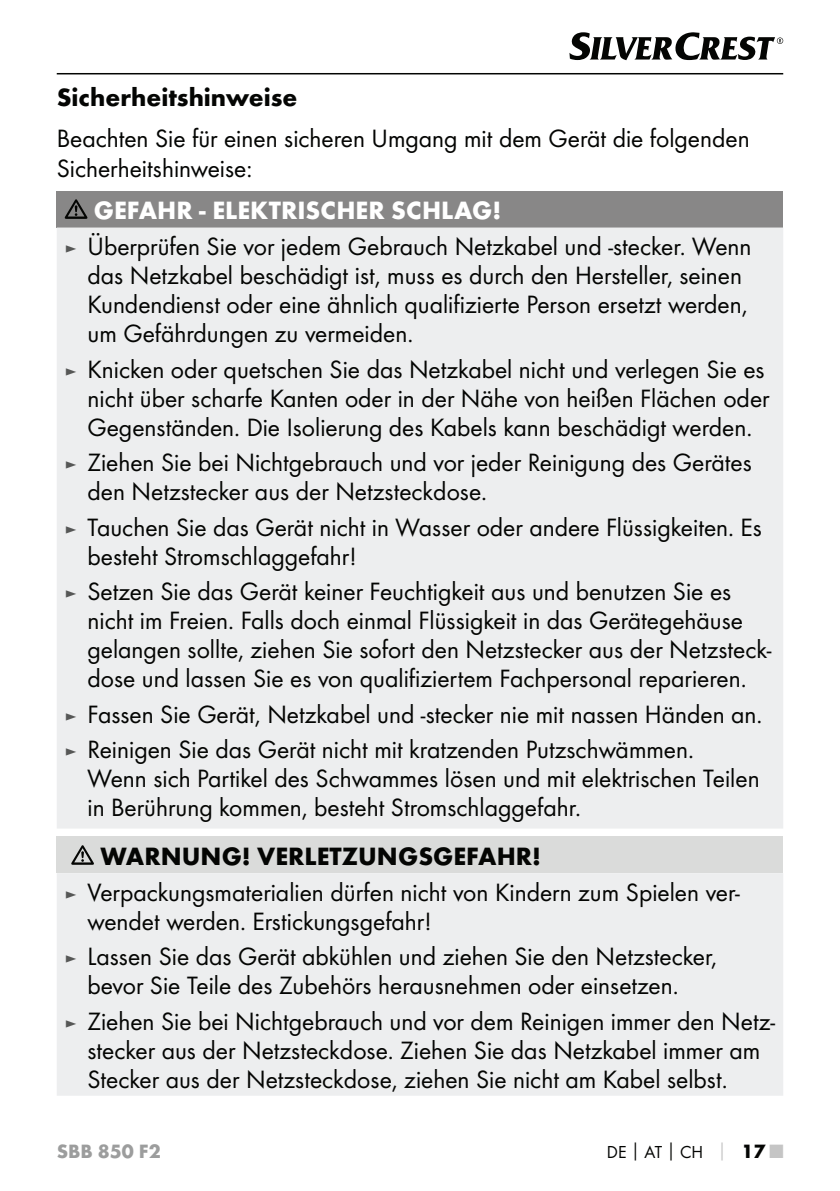
<style>
.page{position:relative;width:840px;height:1191px;background:#fff}
.page>*{position:absolute;margin:0;border:0;box-sizing:border-box;transform-origin:0 0}
.t1{font:26px/29px "Futura Boo";color:#040503}
.t2{font:700 26px "Futura";color:#040503}
.t3{font:700 26px "Futura";color:#fff}
.t4{font:700 20px "Futura";color:#9c9d9d}
.t5{font:18px "Futura Boo";color:#040503}
.s1{font-size:18px;color:#565756}
.s2{font-family:"Futura";font-weight:700}
.s3{font-family:"Futura";font-weight:700;color:#c5c5c5}
.s4{font-family:"Futura";font-weight:700;font-size:20px}
.s5{font-family:"Futura";font-weight:700;font-size:20px;color:#c5c5c5}
</style>
<div class="page">
<hr style="left:57px;top:73px;width:725px;height:1px;background:#040503">
<svg style="left:569px;top:32px;width:213px;height:28px"></svg>
<div style="left:57px;top:191px;width:725px;height:36px;background:#888787"></div>
<div style="left:57px;top:227px;width:725px;height:601px;background:#edeeef"></div>
<svg style="left:65px;top:199px;width:22px;height:20px"></svg>
<div style="left:57px;top:836px;width:725px;height:37px;background:#dadbda"></div>
<div style="left:57px;top:873px;width:725px;height:222px;background:#edeeef"></div>
<svg style="left:71px;top:845px;width:23px;height:19px"></svg>
<p class="t2" style="left:57px;top:87px;width:242px">Sicherheitshinweise</p>
<p class="t1" style="left:57px;top:125px;width:694px;line-height:30px">Beachten Sie für einen sicheren Umgang mit dem Gerät die folgenden<br>Sicherheitshinweise:</p>
<p class="t3" style="left:94px;top:200px;width:408px">GEFAHR - ELEKTRISCHER SCHLAG!</p>
<p class="t1" style="left:87px;top:233px;width:665px;text-indent:-23px"><span class="s1">►</span> Überprüfen Sie vor jedem Gebrauch Netzkabel und -stecker. Wenn das Netzkabel beschädigt ist, muss es durch den Hersteller, seinen Kundendienst oder eine ähnlich qualifizierte Person ersetzt werden, um Gefährdungen zu vermeiden.</p>
<p class="t1" style="left:87px;top:356px;width:683px;text-indent:-23px"><span class="s1">►</span> Knicken oder quetschen Sie das Netzkabel nicht und verlegen Sie es nicht über scharfe Kanten oder in der Nähe von heißen Flächen oder<br>Gegenständen. Die Isolierung des Kabels kann beschädigt werden.</p>
<p class="t1" style="left:87px;top:449px;width:665px;text-indent:-23px"><span class="s1">►</span> Ziehen Sie bei Nichtgebrauch und vor jeder Reinigung des Gerätes den Netzstecker aus der Netzsteckdose.</p>
<p class="t1" style="left:87px;top:514px;width:675px;text-indent:-23px"><span class="s1">►</span> Tauchen Sie das Gerät nicht in Wasser oder andere Flüssigkeiten. Es besteht Stromschlaggefahr!</p>
<p class="t1" style="left:87px;top:578px;width:685px;text-indent:-23px"><span class="s1">►</span> Setzen Sie das Gerät keiner Feuchtigkeit aus und benutzen Sie es nicht im Freien. Falls doch einmal Flüssigkeit in das Gerätegehäuse gelangen sollte, ziehen Sie sofort den Netzstecker aus der Netzsteck&shy;dose und lassen Sie es von qualifiziertem Fachpersonal reparieren.</p>
<p class="t1" style="left:65px;top:697px;width:699px;line-height:35.6px"><span class="s1">►</span> Fassen Sie Gerät, Netzkabel und -stecker nie mit nassen Händen an. <span class="s1">►</span> Reinigen Sie das Gerät nicht mit kratzenden Putzschwämmen.</p>
<p class="t1" style="left:87px;top:765px;width:673px">Wenn sich Partikel des Schwammes lösen und mit elektrischen Teilen in Berührung kommen, besteht Stromschlaggefahr.</p>
<p class="t2" style="left:100px;top:846px;width:442px">WARNUNG! VERLETZUNGSGEFAHR!</p>
<p class="t1" style="left:87px;top:879px;width:653px;text-indent:-23px"><span class="s1">►</span> Verpackungsmaterialien dürfen nicht von Kindern zum Spielen ver&shy;wendet werden. Erstickungsgefahr!</p>
<p class="t1" style="left:87px;top:943px;width:630px;text-indent:-23px"><span class="s1">►</span> Lassen Sie das Gerät abkühlen und ziehen Sie den Netzstecker, bevor Sie Teile des Zubehörs herausnehmen oder einsetzen.</p>
<p class="t1" style="left:87px;top:1008px;width:688px;text-indent:-23px"><span class="s1">►</span> Ziehen Sie bei Nichtgebrauch und vor dem Reinigen immer den Netz&shy;stecker aus der Netzsteckdose. Ziehen Sie das Netzkabel immer am<br>Stecker aus der Netzsteckdose, ziehen Sie nicht am Kabel selbst.</p>
<p class="t4" style="left:57px;top:1143px;width:105px">SBB 850 F2</p>
<p class="t5" style="left:606px;top:1143px;width:178px">DE<span class="s2">│</span>AT<span class="s2">│</span>CH <span class="s3">│</span> <span class="s4">17</span> <span class="s5">■</span></p>
</div>
